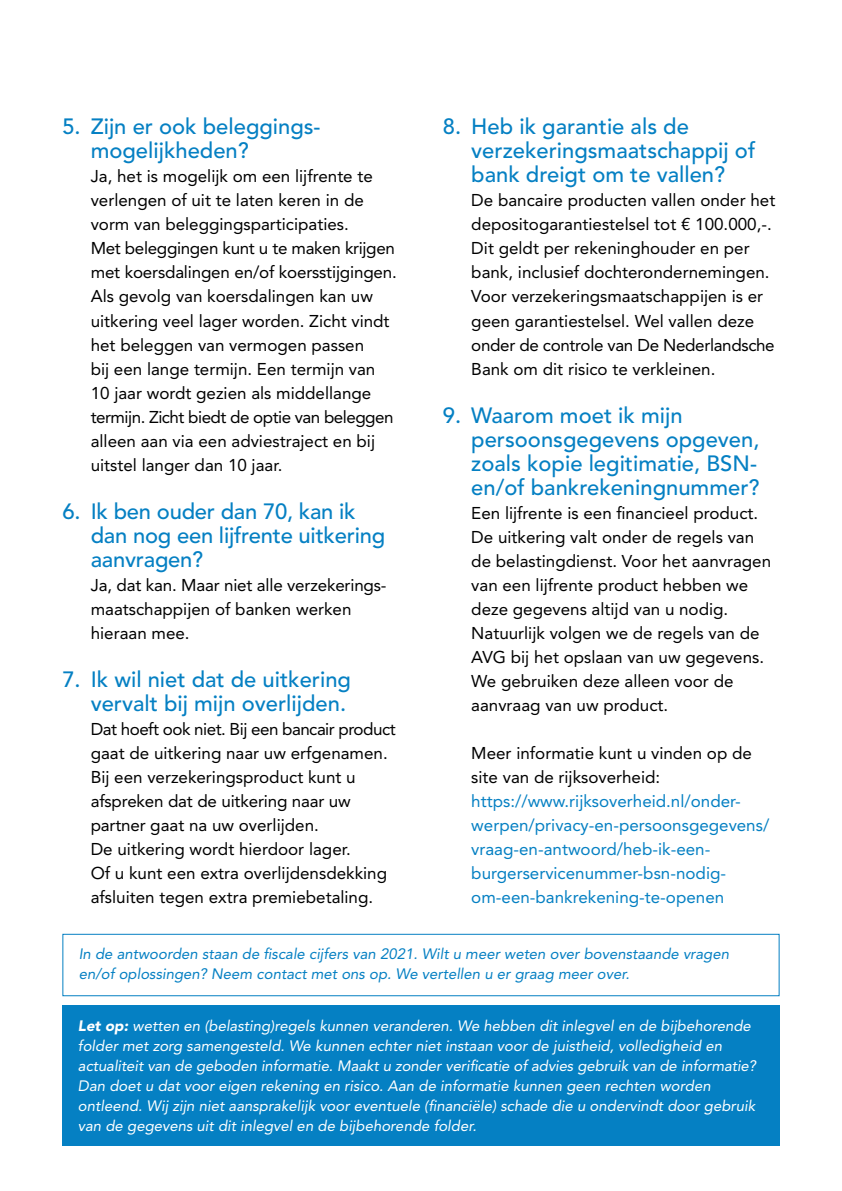
<style>
.page{position:relative;width:842px;height:1191px;background:#fff}
.page>*{position:absolute;margin:0;border:0;box-sizing:border-box;transform-origin:0 0}
.t1{font:500 22px/24px "Avenir LT Std";color:#0580c3}
.t2{font:17px/24px "Avenir LT Std";color:#000}
.t3{font:17px/24px "Avenir LT Std";color:#0580c3}
.t4{font:italic 15px/20px "Avenir LT Std";color:#fff}
.t5{font:italic 15px/20px "Avenir LT Std";color:#0580c3}
.s1{font-weight:900}
</style>
<div class="page">
<div style="left:62px;top:1004px;width:718px;height:141px;background:#0580c3"></div>
<div style="left:62px;top:933px;width:718px;height:63px;border:1px solid #0580c3"></div>
<p class="t1" style="left:91px;top:115px;width:231px;text-indent:-28px">5. Zijn er ook beleggings&shy;mogelijkheden?</p>
<p class="t2" style="left:91px;top:165px;width:308px">Ja, het is mogelijk om een lijfrente te verlengen of uit te laten keren in de vorm van beleggingsparticipaties.<br>Met beleggingen kunt u te maken krijgen met koersdalingen en/of koersstijgingen.<br>Als gevolg van koersdalingen kan uw uitkering veel lager worden. Zicht vindt het beleggen van vermogen passen<br>bij een lange termijn. Een termijn van 10 jaar wordt gezien als middellange termijn. Zicht biedt de optie van beleggen alleen aan via een adviestraject en bij uitstel langer dan 10 jaar.</p>
<p class="t1" style="left:91px;top:499px;width:296px;text-indent:-28px">6. Ik ben ouder dan 70, kan ik dan nog een lijfrente uitkering aanvragen?</p>
<p class="t2" style="left:91px;top:573px;width:297px">Ja, dat kan. Maar niet alle verzekerings&shy;maatschappijen of banken werken hieraan mee.</p>
<p class="t1" style="left:62px;top:667px;width:290px;text-align:right">7. Ik wil niet dat de uitkering vervalt bij mijn overlijden.</p>
<p class="t2" style="left:91px;top:717px;width:306px">Dat hoeft ook niet. Bij een bancair product gaat de uitkering naar uw erfgenamen.<br>Bij een verzekeringsproduct kunt u afspreken dat de uitkering naar uw partner gaat na uw overlijden.<br>De uitkering wordt hierdoor lager.<br>Of u kunt een extra overlijdensdekking afsluiten tegen extra premiebetaling.</p>
<p class="t1" style="left:471px;top:115px;width:285px;text-indent:-28px">8. Heb ik garantie als de verzekeringsmaatschappij of bank dreigt om te vallen?</p>
<p class="t2" style="left:471px;top:189px;width:305px">De bancaire producten vallen onder het depositogarantiestelsel tot € 100.000,-.<br>Dit geldt per rekeninghouder en per bank, inclusief dochterondernemingen.<br>Voor verzekeringsmaatschappijen is er geen garantiestelsel. Wel vallen deze onder de controle van De Nederlandsche Bank om dit risico te verkleinen.</p>
<p class="t1" style="left:471px;top:403px;width:290px;text-indent:-28px">9. Waarom moet ik mijn persoonsgegevens opgeven, zoals kopie legitimatie, BSN&shy;en/of bankrekeningnummer?</p>
<p class="t2" style="left:471px;top:501px;width:301px">Een lijfrente is een financieel product.<br>De uitkering valt onder de regels van de belastingdienst. Voor het aanvragen van een lijfrente product hebben we deze gegevens altijd van u nodig.<br>Natuurlijk volgen we de regels van de AVG bij het opslaan van uw gegevens.<br>We gebruiken deze alleen voor de aanvraag van uw product.</p>
<p class="t2" style="left:471px;top:741px;width:282px">Meer informatie kunt u vinden op de site van de rijksoverheid:</p>
<p class="t3" style="left:471px;top:789px;width:299px">https://www.rijksoverheid.nl/onder&shy;werpen/privacy-en-persoonsgegevens/ vraag-en-antwoord/heb-ik-een&shy;burgerservicenummer-bsn-nodig&shy;om-een-bankrekening-te-openen</p>
<p class="t5" style="left:79px;top:944px;width:652px">In de antwoorden staan de fiscale cijfers van 2021. Wilt u meer weten over bovenstaande vragen en/of oplossingen? Neem contact met ons op. We vertellen u er graag meer over.</p>
<p class="t4" style="left:78px;top:1016px;width:680px"><span class="s1">Let op:</span> wetten en (belasting)regels kunnen veranderen. We hebben dit inlegvel en de bijbehorende folder met zorg samengesteld. We kunnen echter niet instaan voor de juistheid, volledigheid en actualiteit van de geboden informatie. Maakt u zonder verificatie of advies gebruik van de informatie?<br>Dan doet u dat voor eigen rekening en risico. Aan de informatie kunnen geen rechten worden ontleend. Wij zijn niet aansprakelijk voor eventuele (financiële) schade die u ondervindt door gebruik van de gegevens uit dit inlegvel en de bijbehorende folder.</p>
</div>
